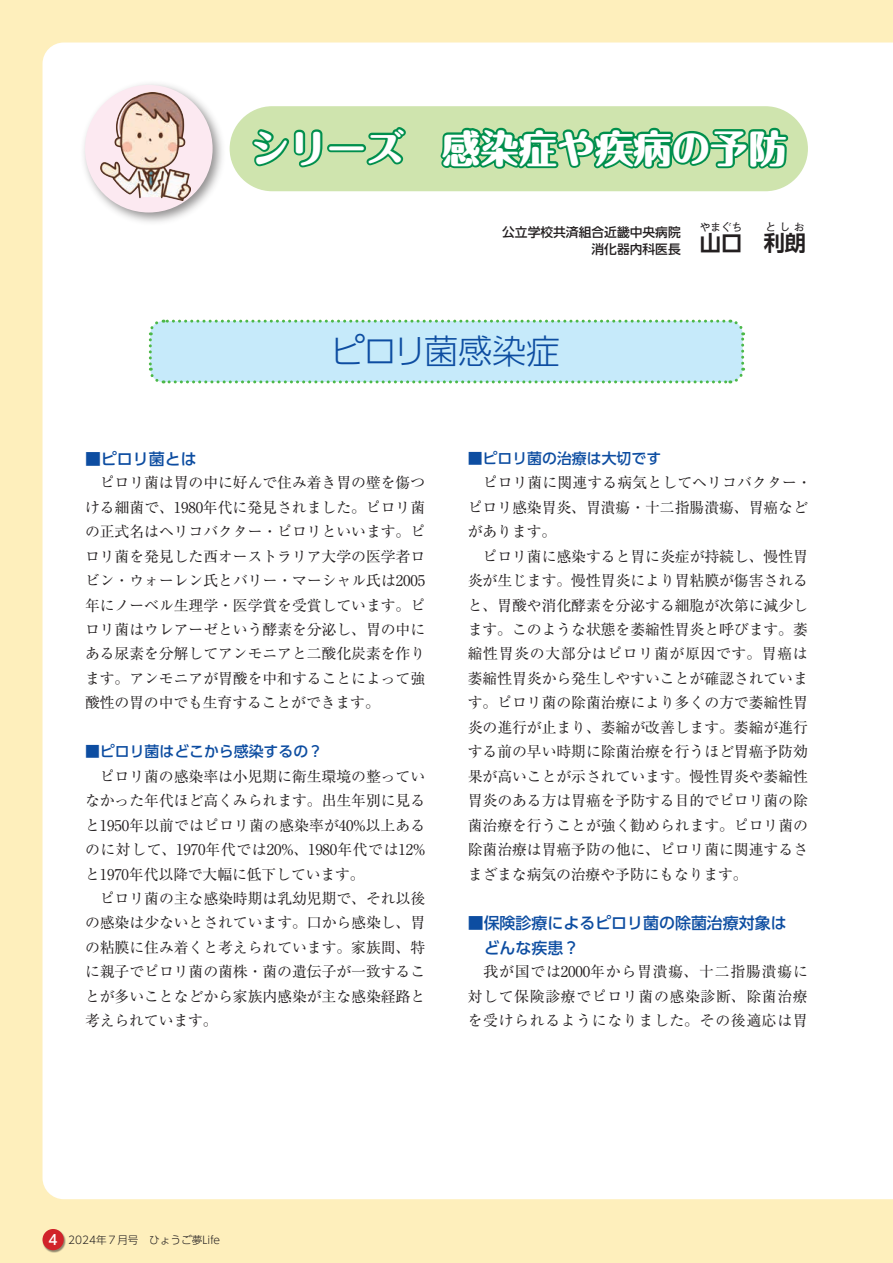
<style>
.page{position:relative;width:893px;height:1263px;background:#feefbc}
.page>*{position:absolute;margin:0;border:0;box-sizing:border-box;transform-origin:0 0}
.t1{font:800 38.25px "Maru Fo Pro";color:#fff}
.t2{font:300 34.05px "UD Shin Go Pro";letter-spacing:-.015em;color:#0d4da1}
.t3{font:700 21.3px "UD Shin Go Pro De";color:#231f20}
.t4{font:500 15.9px/24.5px "UD Shin Go Pro";color:#0d4da1}
.t5{font:14.85px/24.5px "Ryumin Pro";letter-spacing:-.005em;color:#231f20}
.t6{font:500 14.85px "UD Shin Go Pro";color:#0d4da1}
.t7{font:500 12.75px/17px "UD Shin Go Pro";color:#231f20;text-align:right}
.t8{font:300 10.65px "UD Shin Go Pro";color:#231f20}
.t9{font:700 10.65px "UD Shin Go Pro De";color:#231f20}
.s1{font-weight:500;font-size:13.8px;color:#fff}
</style>
<div class="page">
<div style="left:43px;top:43px;width:850px;height:1156px;background:#fff"></div>
<svg style="left:147px;top:318px;width:599px;height:67px;background:#c6eaf4"></svg>
<div style="left:230px;top:106px;width:578px;height:85px;background:#cfe4ae;border-radius:43px"></div>
<svg style="left:252px;top:129px;width:71px;height:39px"></svg>
<div style="left:327px;top:144px;width:39px;height:8px;border:4px solid #008f4d;border-radius:2px"></div>
<svg style="left:364px;top:127px;width:42px;height:39px"></svg>
<svg style="left:438px;top:73px;width:352px;height:118px"></svg>
<img style="left:76px;top:76px;width:154px;height:154px">
<div style="left:85px;top:85px;width:128px;height:127px;background:#fce9f1;border-radius:50%"></div>
<img style="left:101px;top:93px;width:90px;height:108px">
<div style="left:43px;top:1229px;width:23px;height:24px;background:#231f20;opacity:.5"></div>
<div style="left:43px;top:1229px;width:21px;height:21px;background:#d1232a;border-radius:50%"></div>
<h1 class="t1" style="left:251px;top:118px;width:537px">シリーズ　感染症や疾病の予防</h1>
<p class="t7" style="left:502px;top:223px;width:180px">公立学校共済組合近畿中央病院消化器内科医長</p>
<p class="t9" style="left:700px;top:219px;width:44px">やまぐち</p>
<p class="t9" style="left:765px;top:219px;width:40px">としお</p>
<h3 class="t3" style="left:700px;top:226px;width:108px">山口　利朗</h3>
<h2 class="t2" style="left:330px;top:324px;width:231px">ピロリ菌感染症</h2>
<p class="t4" style="left:85px;top:446px;width:113px">■ピロリ菌とは</p>
<p class="t5" style="left:85px;top:469px;width:342px;text-align:justify">　ピロリ菌は胃の中に好んで住み着き胃の壁を傷つける細菌で、1980年代に発見されました。ピロリ菌の正式名はヘリコバクター・ピロリといいます。ピロリ菌を発見した西オーストラリア大学の医学者ロビン・ウォーレン氏とバリー・マーシャル氏は2005年にノーベル生理学・医学賞を受賞しています。ピロリ菌はウレアーゼという酵素を分泌し、胃の中にある尿素を分解してアンモニアと二酸化炭素を作ります。アンモニアが胃酸を中和することによって強酸性の胃の中でも生育することができます。</p>
<p class="t6" style="left:85px;top:740px;width:240px">■ピロリ菌はどこから感染するの？</p>
<p class="t5" style="left:85px;top:763px;width:342px">　ピロリ菌の感染率は小児期に衛生環境の整っていなかった年代ほど高くみられます。出生年別に見ると1950年以前ではピロリ菌の感染率が40%以上あるのに対して、1970年代では20%、1980年代では12%と1970年代以降で大幅に低下しています。<br>　ピロリ菌の主な感染時期は乳幼児期で、それ以後の感染は少ないとされています。口から感染し、胃の粘膜に住み着くと考えられています。家族間、特に親子でピロリ菌の菌株・菌の遺伝子が一致することが多いことなどから家族内感染が主な感染経路と考えられています。</p>
<p class="t6" style="left:468px;top:446px;width:195px">■ピロリ菌の治療は大切です</p>
<p class="t5" style="left:468px;top:469px;width:345px">　ピロリ菌に関連する病気としてヘリコバクター・ピロリ感染胃炎、胃潰瘍・十二指腸潰瘍、胃癌などがあります。<br>　ピロリ菌に感染すると胃に炎症が持続し、慢性胃炎が生じます。慢性胃炎により胃粘膜が傷害されると、胃酸や消化酵素を分泌する細胞が次第に減少します。このような状態を萎縮性胃炎と呼びます。萎縮性胃炎の大部分はピロリ菌が原因です。胃癌は萎縮性胃炎から発生しやすいことが確認されています。ピロリ菌の除菌治療により多くの方で萎縮性胃炎の進行が止まり、萎縮が改善します。萎縮が進行する前の早い時期に除菌治療を行うほど胃癌予防効果が高いことが示されています。慢性胃炎や萎縮性胃炎のある方は胃癌を予防する目的でピロリ菌の除菌治療を行うことが強く勧められます。ピロリ菌の除菌治療は胃癌予防の他に、ピロリ菌に関連するさまざまな病気の治療や予防にもなります。</p>
<p class="t4" style="left:468px;top:911px;width:320px">■保険診療によるピロリ菌の除菌治療対象は　どんな疾患？</p>
<p class="t5" style="left:468px;top:958px;width:342px;text-align:justify">　我が国では2000年から胃潰瘍、十二指腸潰瘍に対して保険診療でピロリ菌の感染診断、除菌治療を受けられるようになりました。その後適応は胃</p>
<p class="t8" style="left:49px;top:1231px;width:173px"><span class="s1">4</span> 2024年７月号　ひょうご夢Life</p>
</div>
